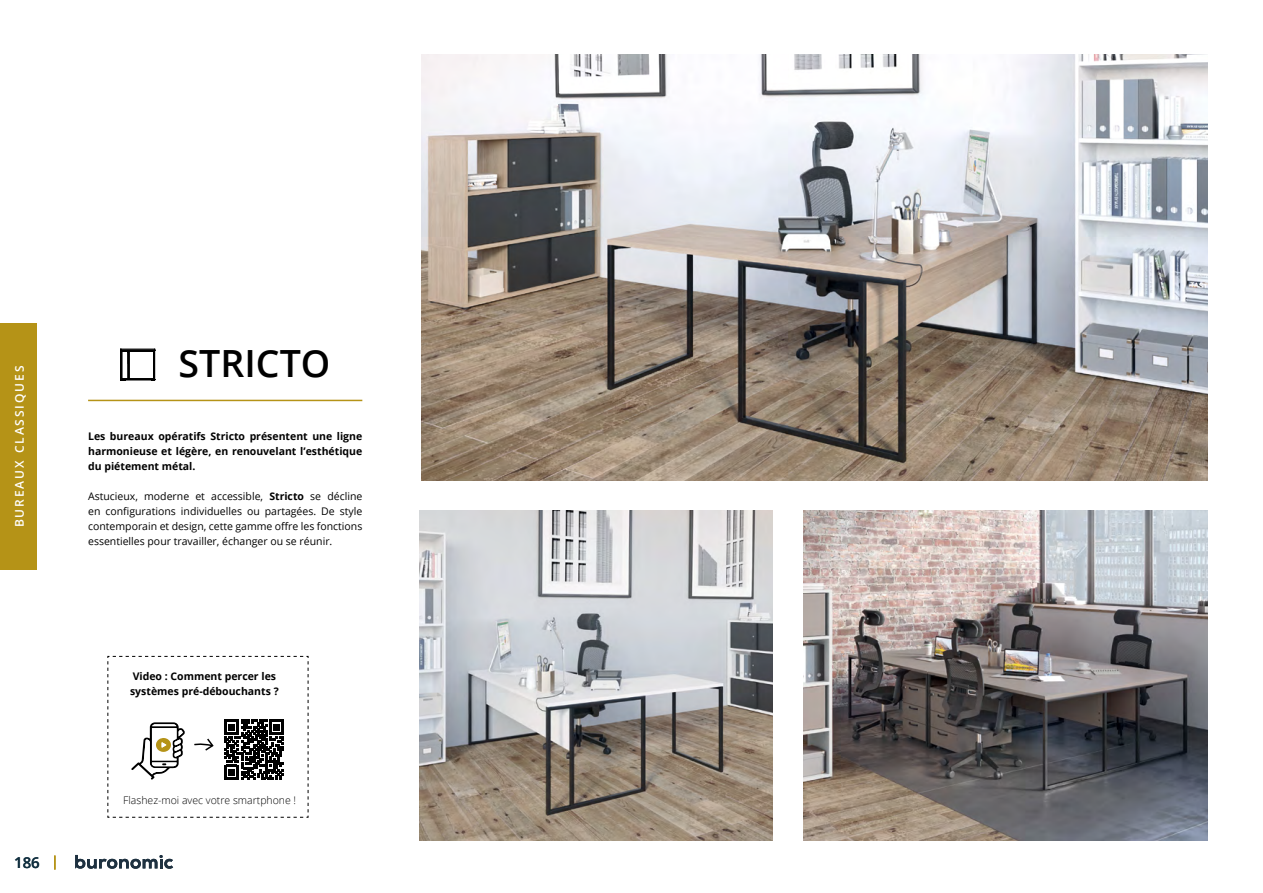
<style>
.page{position:relative;width:1263px;height:893px;background:#fff}
.page>*{position:absolute;margin:0;border:0;box-sizing:border-box;transform-origin:0 0}
.t1{font:600 37.5px "Open Sans";color:#000}
.t2{font:600 15px "Open Sans";color:#112f3f}
.t3{font:600 12px "Open Sans";letter-spacing:.16em;color:#fff}
.t4{font:10.5px/15px "Open Sans";color:#000;text-align:justify}
.t5{font:700 10.5px/15px "Open Sans";color:#000;text-align:justify}
.t6{font:300 10.5px "Open Sans";color:#000}
.s1{font-weight:700}
</style>
<div class="page">
<svg style="left:75px;top:855px;width:98px;height:14px"></svg>
<svg style="left:54px;top:855px;width:2px;height:15px"></svg>
<div style="left:0;top:323px;width:36px;height:247px;background:#b59317"></div>
<img style="left:421px;top:55px;width:787px;height:425px">
<img style="left:804px;top:510px;width:404px;height:330px">
<hr style="left:88px;top:400px;width:274px;height:1px;background:#b59317">
<svg style="left:121px;top:349px;width:35px;height:32px"></svg>
<svg style="left:107px;top:656px;width:202px;height:162px"></svg>
<img style="left:420px;top:510px;width:353px;height:330px">
<p class="t3" style="left:11px;top:527px;width:163px;rotate:-90deg">BUREAUX CLASSIQUES</p>
<h1 class="t1" style="left:179px;top:338px;width:153px">STRICTO</h1>
<p class="t5" style="left:88px;top:428px;width:276px">Les bureaux opératifs Stricto présentent une ligne harmonieuse et légère, en renouvelant l’esthétique du piétement métal.</p>
<p class="t4" style="left:88px;top:488px;width:276px">Astucieux, moderne et accessible, <span class="s1">Stricto</span> se décline en configurations individuelles ou partagées. De style contemporain et design, cette gamme offre les fonctions essentielles pour travailler, échanger ou se réunir.</p>
<h2 class="t2" style="left:14px;top:852px;width:27px">186</h2>
<p class="t5" style="left:130px;top:668px;width:150px">Video : Comment percer les systèmes pré-débouchants ?</p>
<p class="t6" style="left:123px;top:793px;width:174px">Flashez-moi avec votre smartphone !</p>
</div>
